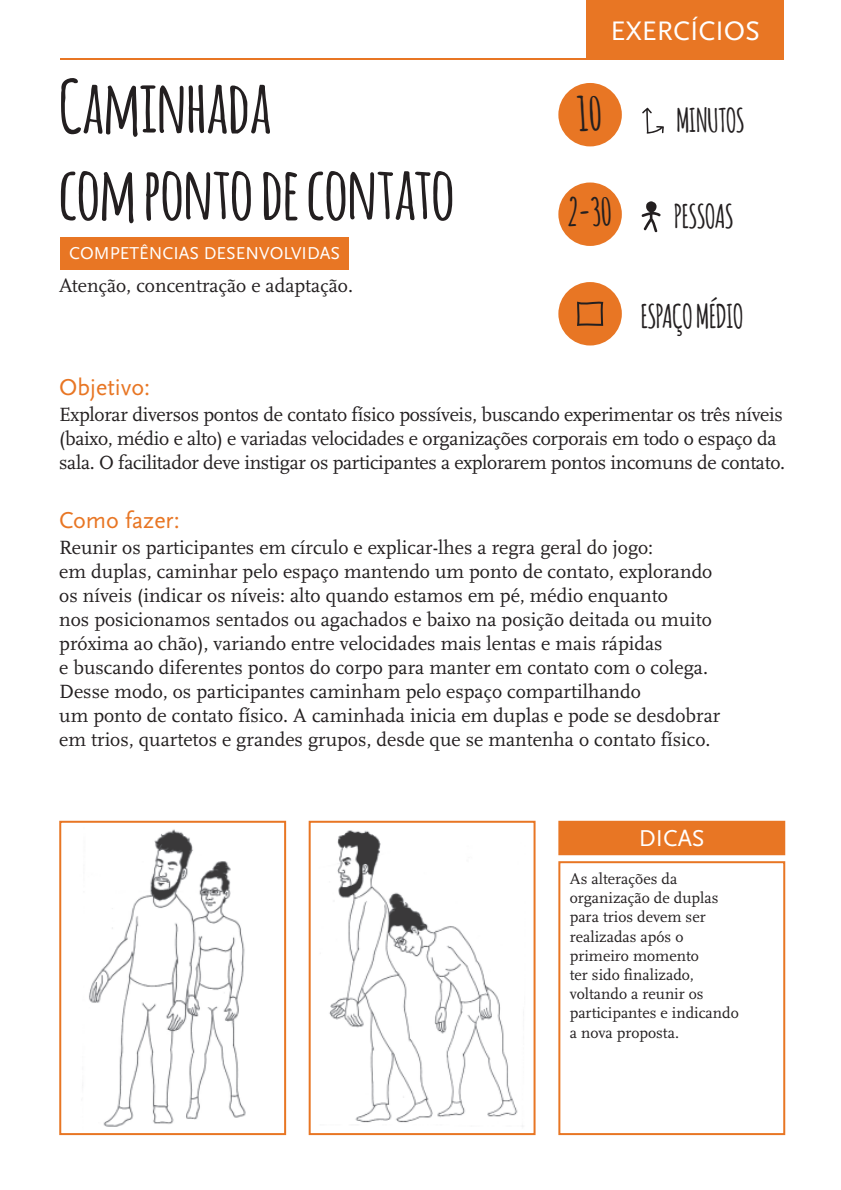
<style>
.page{position:relative;width:841px;height:1190px;background:#fff}
.page>*{position:absolute;margin:0;border:0;box-sizing:border-box;transform-origin:0 0}
.t1{font:700 72px/86.4px "Amatic";color:#231f20}
.t2{font:700 46px "Amatic";color:#231f20}
.t3{font:700 38px "Amatic";color:#231f20}
.t4{font:700 32px "Amatic";color:#231f20}
.t5{font:28px "Scala Sans";color:#fff}
.t6{font:24px "Scala Sans";color:#e87624}
.t7{font:24px "Scala Sans";color:#fff}
.t8{font:20px/24px "Scala";color:#231f20}
.t9{font:18px "Scala Sans";color:#fff}
.t10{font:16px/19.2px "Scala";color:#231f20}
</style>
<div class="page">
<div style="left:586px;top:0;width:198px;height:60px;background:#e87624"></div>
<div style="left:60px;top:237px;width:289px;height:33px;background:#e87624"></div>
<div style="left:559px;top:822px;width:225px;height:32px;background:#e87624"></div>
<div style="left:558px;top:821px;width:227px;height:34px;border:2px solid #e87624"></div>
<div style="left:558px;top:861px;width:227px;height:274px;border:2px solid #e87624"></div>
<div style="left:558px;top:83px;width:64px;height:63px;background:#e87624;border-radius:50%"></div>
<div style="left:558px;top:182px;width:64px;height:64px;background:#e87624;border-radius:50%"></div>
<svg style="left:641px;top:201px;width:20px;height:32px"></svg>
<svg style="left:642px;top:108px;width:22px;height:26px"></svg>
<hr style="left:60px;top:59px;width:724px;height:1px;background:#e87624">
<img style="left:329px;top:830px;width:194px;height:297px">
<div style="left:309px;top:821px;width:226px;height:314px;border:2px solid #e87624"></div>
<img style="left:82px;top:829px;width:164px;height:298px">
<div style="left:59px;top:821px;width:227px;height:314px;border:2px solid #e87624"></div>
<div style="left:558px;top:282px;width:64px;height:63px;background:#e87624;border-radius:50%"></div>
<svg style="left:577px;top:301px;width:27px;height:25px"></svg>
<h1 class="t1" style="left:59px;top:65px;width:397px">Caminhada<br>com ponto de contato</h1>
<p class="t9" style="left:69px;top:247px;width:272px">COMPETÊNCIAS DESENVOLVIDAS</p>
<p class="t8" style="left:59px;top:274px;width:295px">Atenção, concentração e adaptação.</p>
<p class="t6" style="left:59px;top:379px;width:92px">Objetivo:</p>
<h3 class="t5" style="left:610px;top:21px;width:151px">EXERCÍCIOS</h3>
<h2 class="t2" style="left:577px;top:89px;width:26px">10</h2>
<h3 class="t4" style="left:676px;top:103px;width:70px">MINUTOS</h3>
<h3 class="t3" style="left:568px;top:191px;width:46px">2-30</h3>
<h3 class="t4" style="left:674px;top:198px;width:61px">PESSOAS</h3>
<h3 class="t4" style="left:640px;top:298px;width:104px">ESPAÇO MÉDIO</h3>
<p class="t8" style="left:59px;top:402px;width:727px">Explorar diversos pontos de contato físico possíveis, buscando experimentar os três níveis (baixo, médio e alto) e variadas velocidades e organizações corporais em todo o espaço da sala. O facilitador deve instigar os participantes a explorarem pontos incomuns de contato.</p>
<p class="t6" style="left:59px;top:511px;width:122px">Como fazer:</p>
<p class="t8" style="left:59px;top:535px;width:662px">Reunir os participantes em círculo e explicar-lhes a regra geral do jogo:<br>em duplas, caminhar pelo espaço mantendo um ponto de contato, explorando os níveis (indicar os níveis: alto quando estamos em pé, médio enquanto<br>nos posicionamos sentados ou agachados e baixo na posição deitada ou muito próxima ao chão), variando entre velocidades mais lentas e mais rápidas<br>e buscando diferentes pontos do corpo para manter em contato com o colega.<br>Desse modo, os participantes caminham pelo espaço compartilhando<br>um ponto de contato físico. A caminhada inicia em duplas e pode se desdobrar em trios, quartetos e grandes grupos, desde que se mantenha o contato físico.</p>
<p class="t7" style="left:639px;top:829px;width:67px">DICAS</p>
<p class="t10" style="left:569px;top:869px;width:171px">As alterações da organização de duplas para trios devem ser realizadas após o primeiro momento<br>ter sido finalizado, voltando a reunir os participantes e indicando a nova proposta.</p>
</div>
